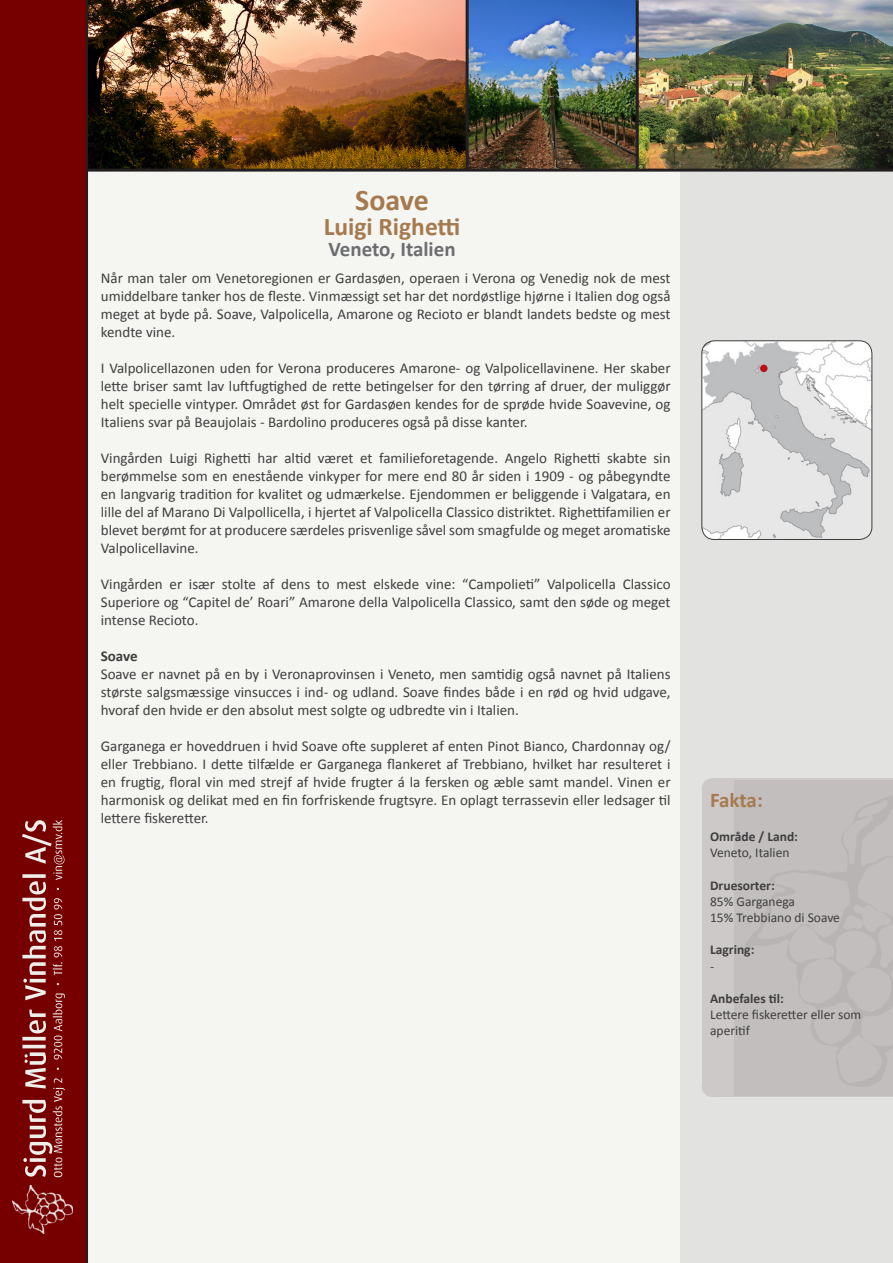
<style>
.page{position:relative;width:893px;height:1263px;background:#f5f6f1}
.page>*{position:absolute;margin:0;border:0;box-sizing:border-box;transform-origin:0 0}
.t1{font:700 30px "Calibri";letter-spacing:-.005em;color:#a57a4e}
.t2{font:700 25.5px "Calibri";color:#a57a4e}
.t3{font:700 21px "Calibri";color:#6c6d70}
.t4{font:700 21px "Calibri";letter-spacing:-.005em;color:#a57a4e}
.t5{font:15px/18px "Calibri";color:#3e3e3f;text-align:justify}
.t6{font:700 15px "Calibri";letter-spacing:-.005em;color:#3e3e3f}
.t7{font:13.5px/16.2px "Calibri";color:#3e3e3f}
.t8{font:700 13.5px "Calibri";color:#3e3e3f}
</style>
<div class="page">
<div style="left:680px;top:0;width:213px;height:1263px;background:#e2e2e1"></div>
<div style="left:712px;top:778px;width:181px;height:319px;background:#c2bebd"></div>
<div style="left:702px;top:789px;width:12px;height:297px;background:#cdc9c8"></div>
<div style="left:702px;top:778px;width:21px;height:21px;background:#cdc9c8;border-radius:50%"></div>
<div style="left:702px;top:1076px;width:21px;height:21px;background:#cdc9c8;border-radius:50%"></div>
<img style="left:88px;top:0;width:805px;height:169px">
<hr style="left:85px;top:0;width:3px;height:1263px;background:#231f20">
<div style="left:0;top:0;width:85px;height:1263px;background:#760000"></div>
<svg style="left:22px;top:820px;width:43px;height:357px"></svg>
<hr style="left:86px;top:169px;width:807px;height:3px;background:#231f20">
<hr style="left:466px;top:0;width:3px;height:170px;background:#231f20">
<hr style="left:636px;top:0;width:3px;height:170px;background:#231f20">
<img style="left:13px;top:1186px;width:59px;height:47px">
<img style="left:702px;top:341px;width:170px;height:198px">
<div style="left:702px;top:341px;width:170px;height:199px;border:1px solid #3e3e3f;border-radius:13px"></div>
<svg style="left:760px;top:365px;width:7px;height:7px"></svg>
<p class="t1" style="left:355px;top:180px;width:75px">Soave</p>
<p class="t2" style="left:324px;top:210px;width:138px">Luigi Righetti</p>
<p class="t3" style="left:329px;top:236px;width:129px">Veneto, Italien</p>
<p class="t5" style="left:101px;top:269px;width:571px">Når man taler om Venetoregionen er Gardasøen, operaen i Verona og Venedig nok de mest umiddelbare tanker hos de fleste. Vinmæssigt set har det nordøstlige hjørne i Italien dog også meget at byde på. Soave, Valpolicella, Amarone og Recioto er blandt landets bedste og mest kendte vine.</p>
<p class="t5" style="left:101px;top:359px;width:571px">I Valpolicellazonen uden for Verona produceres Amarone- og Valpolicellavinene. Her skaber lette briser samt lav luftfugtighed de rette betingelser for den tørring af druer, der muliggør helt specielle vintyper. Området øst for Gardasøen kendes for de sprøde hvide Soavevine, og Italiens svar på Beaujolais - Bardolino produceres også på disse kanter.</p>
<p class="t5" style="left:101px;top:449px;width:571px">Vingården Luigi Righetti har altid været et familieforetagende. Angelo Righetti skabte sin berømmelse som en enestående vinkyper for mere end 80 år siden i 1909 - og påbegyndte en langvarig tradition for kvalitet og udmærkelse. Ejendommen er beliggende i Valgatara, en lille del af Marano Di Valpollicella, i hjertet af Valpolicella Classico distriktet. Righettifamilien er blevet berømt for at producere særdeles prisvenlige såvel som smagfulde og meget aromatiske Valpolicellavine.</p>
<p class="t5" style="left:101px;top:575px;width:571px">Vingården er især stolte af dens to mest elskede vine: “Campolieti” Valpolicella Classico Superiore og “Capitel de’ Roari” Amarone della Valpolicella Classico, samt den søde og meget intense Recioto.</p>
<p class="t6" style="left:101px;top:647px;width:38px">Soave</p>
<p class="t5" style="left:101px;top:665px;width:571px">Soave er navnet på en by i Veronaprovinsen i Veneto, men samtidig også navnet på Italiens største salgsmæssige vinsucces i ind- og udland. Soave findes både i en rød og hvid udgave, hvoraf den hvide er den absolut mest solgte og udbredte vin i Italien.</p>
<p class="t5" style="left:101px;top:737px;width:571px">Garganega er hoveddruen i hvid Soave ofte suppleret af enten Pinot Bianco, Chardonnay og/ eller Trebbiano. I dette tilfælde er Garganega flankeret af Trebbiano, hvilket har resulteret i en frugtig, floral vin med strejf af hvide frugter á la fersken og æble samt mandel. Vinen er harmonisk og delikat med en fin forfriskende frugtsyre. En oplagt terrassevin eller ledsager til lettere fiskeretter.</p>
<p class="t4" style="left:710px;top:786px;width:54px">Fakta:</p>
<p class="t8" style="left:710px;top:828px;width:89px">Område / Land:</p>
<p class="t7" style="left:710px;top:844px;width:81px">Veneto, Italien</p>
<p class="t8" style="left:710px;top:876px;width:66px">Druesorter:</p>
<p class="t7" style="left:710px;top:893px;width:86px">85% Garganega</p>
<p class="t7" style="left:710px;top:909px;width:131px">15% Trebbiano di Soave</p>
<p class="t8" style="left:710px;top:941px;width:46px">Lagring:</p>
<p class="t7" style="left:710px;top:958px;width:6px">-</p>
<p class="t8" style="left:710px;top:990px;width:75px">Anbefales til:</p>
<p class="t7" style="left:710px;top:1006px;width:153px">Lettere fiskeretter eller som aperitif</p>
</div>
